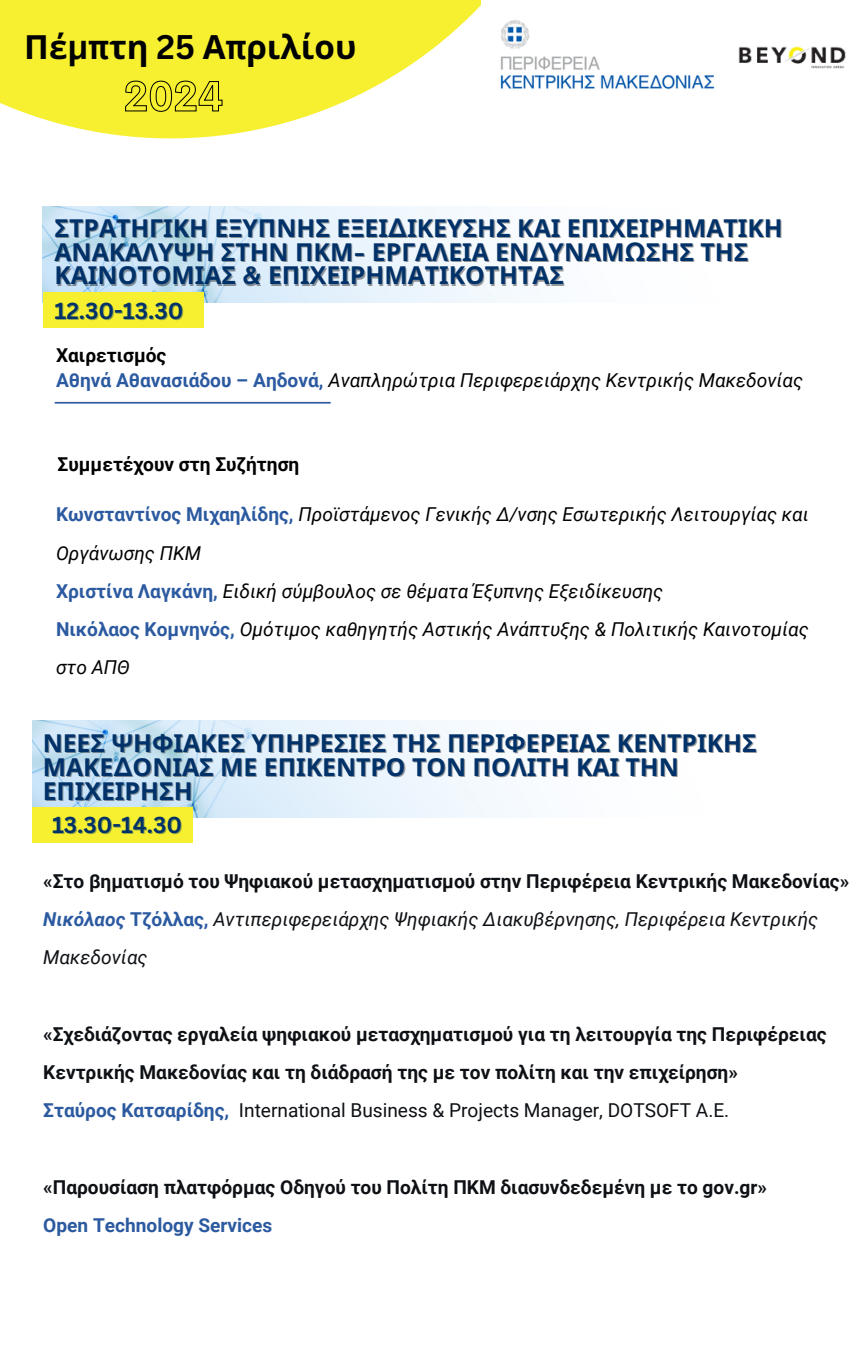
<style>
.page{position:relative;width:864px;height:1350px;background:#fff}
.page>*{position:absolute;margin:0;border:0;box-sizing:border-box;transform-origin:0 0}
.t1{font:700 33.3px "Noto Sans";color:#000}
.t2{font:700 24.75px/23.6px "Noto Sans";color:#003168}
.t3{font:700 22.5px "Canva Sans";color:#003168}
.t4{font:700 19.12px/38.2px "Roboto";color:#0d1014}
.t5{font:italic 19.12px/38.2px "Roboto";color:#000}
.t6{font:italic 19.12px/38.2px "Roboto";color:#0d1014}
.t7{font:19.12px "Roboto";color:#0d1014}
.t8{font:700 19.12px "Roboto";color:#000}
.t9{font:700 19.12px "Roboto";color:#2c5aa0}
.s1{font-family:"Canva Sans"}
.s2{font-family:"Cerebri Sans"}
.s3{font-weight:700;font-style:normal;color:#2c5aa0}
.s4{font-weight:700;color:#2c5aa0}
.s5{color:#2c5aa0}
</style>
<div class="page">
<hr style="left:55px;top:402px;width:275px;height:2px;background:#2c5aa0">
<img style="left:32px;top:721px;width:487px;height:96px">
<svg style="left:0;top:0;width:481px;height:138px;fill:#f6f031"></svg>
<svg style="left:125px;top:80px;width:98px;height:32px;background:#cac528"></svg>
<img style="left:738px;top:46px;width:108px;height:23px">
<img style="left:500px;top:20px;width:215px;height:70px">
<img style="left:43px;top:206px;width:486px;height:97px">
<div style="left:32px;top:807px;width:161px;height:36px;background:#f6f031"></div>
<div style="left:43px;top:292px;width:161px;height:36px;background:#f6f031"></div>
<p class="t1" style="left:24px;top:23px;width:334px">Πέ<span class="s1">μπ</span>τη <span class="s1">25</span> Α<span class="s1">π</span>ριλίου</p>
<p class="t2" style="left:55px;top:216px;width:730px">ΣΤΡΑΤΗΓΙΚΗ ΕΞΥΠΝΗΣ ΕΞΕΙ<span class="s2">Δ</span>ΙΚΕΥΣΗΣ ΚΑΙ ΕΠΙΧΕΙΡΗΜΑΤΙΚΗ<br>ΑΝΑΚΑΛΥΨΗ ΣΤΗΝ ΠΚΜ<span class="s2">-</span> ΕΡΓΑΛΕΙΑ ΕΝ<span class="s2">Δ</span>ΥΝΑΜ<span class="s2">Ω</span>ΣΗΣ ΤΗΣ<br>ΚΑΙΝΟΤΟΜΙΑΣ <span class="s2">&amp;</span> ΕΠΙΧΕΙΡΗΜΑΤΙΚΟΤΗΤΑΣ</p>
<p class="t3" style="left:55px;top:295px;width:130px">12.30-13.30</p>
<p class="t8" style="left:56px;top:344px;width:112px">Χαιρετισμός</p>
<h2 class="t5" style="left:56px;top:361px;width:749px"><span class="s3">Αθηνά Αθανασιάδου – Αηδονά,</span> Αναπληρώτρια Περιφερειάρχης Κεντρικής Μακεδονίας</h2>
<p class="t8" style="left:58px;top:454px;width:243px">Συμμετέχουν στη Συζήτηση</p>
<p class="t5" style="left:56px;top:496px;width:754px"><span class="s3">Κωνσταντίνος Μιχαηλίδης,</span> Προϊστάμενος Γενικής Δ/νσης Εσωτερικής Λειτουργίας και<br>Οργάνωσης ΠΚΜ</p>
<p class="t5" style="left:56px;top:572px;width:609px"><span class="s3">Χριστίνα Λαγκάνη,</span> Ειδική σύμβουλος σε θέματα Έξυπνης Εξειδίκευσης</p>
<p class="t5" style="left:56px;top:610px;width:754px"><span class="s3">Νικόλαος Κομνηνός,</span> Ομότιμος καθηγητής Αστικής Ανάπτυξης &amp; Πολιτικής Καινοτομίας στο ΑΠΘ</p>
<p class="t2" style="left:43px;top:731px;width:716px">ΝΕΕΣ ΨΗΦΙΑΚΕΣ ΥΠΗΡΕΣΙΕΣ ΤΗΣ ΠΕΡΙΦΕΡΕΙΑΣ ΚΕΝΤΡΙΚΗΣ</p>
<p class="t2" style="left:43px;top:755px;width:638px">ΜΑΚΕ<span class="s2">Δ</span>ΟΝΙΑΣ ΜΕ ΕΠΙΚΕΝΤΡΟ ΤΟΝ ΠΟΛΙΤΗ ΚΑΙ ΤΗΝ</p>
<p class="t2" style="left:43px;top:778px;width:151px">ΕΠΙΧΕΙΡΗΣΗ</p>
<h3 class="t3" style="left:52px;top:809px;width:132px">13.30-14.30</h3>
<h4 class="t4" style="left:43px;top:862px;width:807px">«Στο βηματισμό του Ψηφιακού μετασχηματισμού στην Περιφέρεια Κεντρικής Μακεδονίας»</h4>
<p class="t6" style="left:43px;top:900px;width:777px"><span class="s4">Νικόλαος</span> <span class="s3">Τζόλλας,</span> Αντιπεριφερειάρχης Ψηφιακής Διακυβέρνησης, Περιφέρεια Κεντρικής<br>Μακεδονίας</p>
<p class="t4" style="left:43px;top:1015px;width:785px">«Σχεδιάζοντας εργαλεία ψηφιακού μετασχηματισμού για τη λειτουργία της Περιφέρειας<br>Κεντρικής Μακεδονίας και τη διάδρασή της με τον πολίτη και την επιχείρηση»</p>
<p class="t9" style="left:43px;top:1100px;width:187px">Σταύρος Κατσαρίδης,</p>
<p class="t7" style="left:239px;top:1100px;width:492px">International Business &amp; Projects Manager, DOTSOFT Α.Ε.</p>
<p class="t4" style="left:43px;top:1168px;width:725px">«Παρουσίαση πλατφόρμας Οδηγού του Πολίτη ΠΚΜ διασυνδεδεμένη με το gov.gr»<br><span class="s5">Open Technology Services</span></p>
</div>
